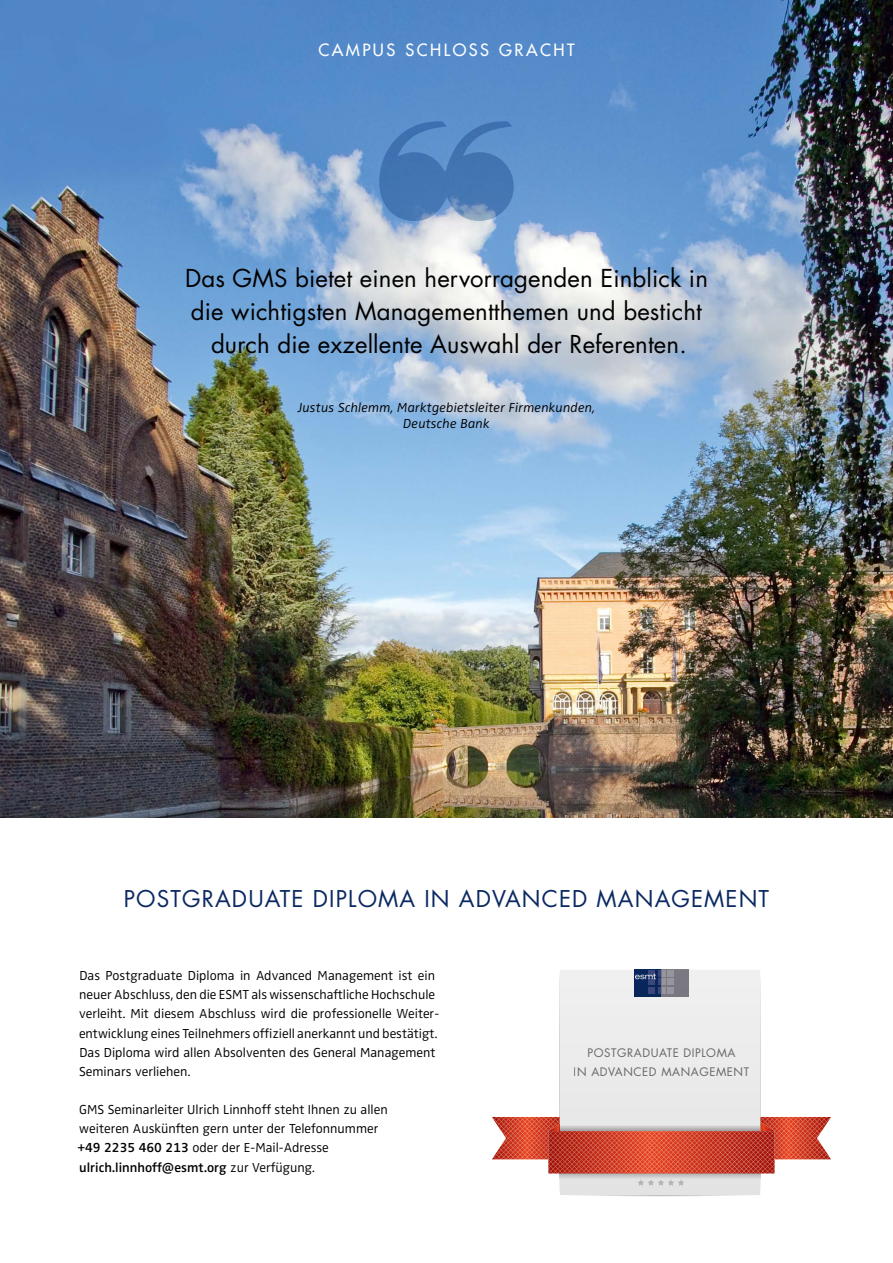
<style>
.page{position:relative;width:893px;height:1263px;background:#fff}
.page>*{position:absolute;margin:0;border:0;box-sizing:border-box;transform-origin:0 0}
.t1{font:24px/33px "Futura Std";letter-spacing:.005em;color:#000;text-align:center}
.t2{font:22.5px "Futura Std";letter-spacing:.05em;color:#0a2962}
.t3{font:500 16.5px "Futura Std";letter-spacing:.15em;color:#fff}
.t4{font:300 13.5px/19.2px "Zwo OT";color:#000}
.t5{font:italic 300 13.5px/16.2px "Zwo OT";letter-spacing:.01em;color:#000;text-align:center}
.t6{font:11.4px/19.2px "Futura Std";letter-spacing:.05em;color:#6f6f6e;text-align:center}
.s1{font-weight:600}
</style>
<div class="page">
<img style="left:0;top:0;width:893px;height:817px">
<svg style="left:492px;top:970px;width:339px;height:226px"></svg>
<svg style="left:379px;top:119px;width:135px;height:102px;background:#6898d0"></svg>
<p class="t3" style="left:318px;top:40px;width:258px">CAMPUS SCHLOSS GRACHT</p>
<h1 class="t1" style="left:185px;top:262px;width:524px">Das GMS bietet einen hervorragenden Einblick in die wichtigsten Managementthemen und besticht durch die exzellente Auswahl der Referenten.</h1>
<p class="t5" style="left:298px;top:400px;width:299px">Justus Schlemm, Marktgebietsleiter Firmenkunden,<br>Deutsche Bank</p>
<h2 class="t2" style="left:124px;top:884px;width:647px">POSTGRADUATE DIPLOMA IN ADVANCED MANAGEMENT</h2>
<p class="t4" style="left:79px;top:966px;width:360px">Das Postgraduate Diploma in Advanced Management ist ein neuer Abschluss, den die ESMT als wissenschaftliche Hochschule verleiht. Mit diesem Abschluss wird die professionelle Weiter&shy;entwicklung eines Teilnehmers offiziell anerkannt und bestätigt.<br>Das Diploma wird allen Absolventen des General Management Seminars verliehen.</p>
<p class="t4" style="left:77px;top:1100px;width:312px">GMS Seminarleiter Ulrich Linnhoff steht Ihnen zu allen weiteren Auskünften gern unter der Telefonnummer <span class="s1">+49 2235 460 213</span> oder der E-Mail-Adresse <span class="s1">ulrich.linnhoff@esmt.org</span> zur Verfügung.</p>
<p class="t6" style="left:574px;top:1043px;width:177px">POSTGRADUATE DIPLOMA<br>IN ADVANCED MANAGEMENT</p>
</div>
